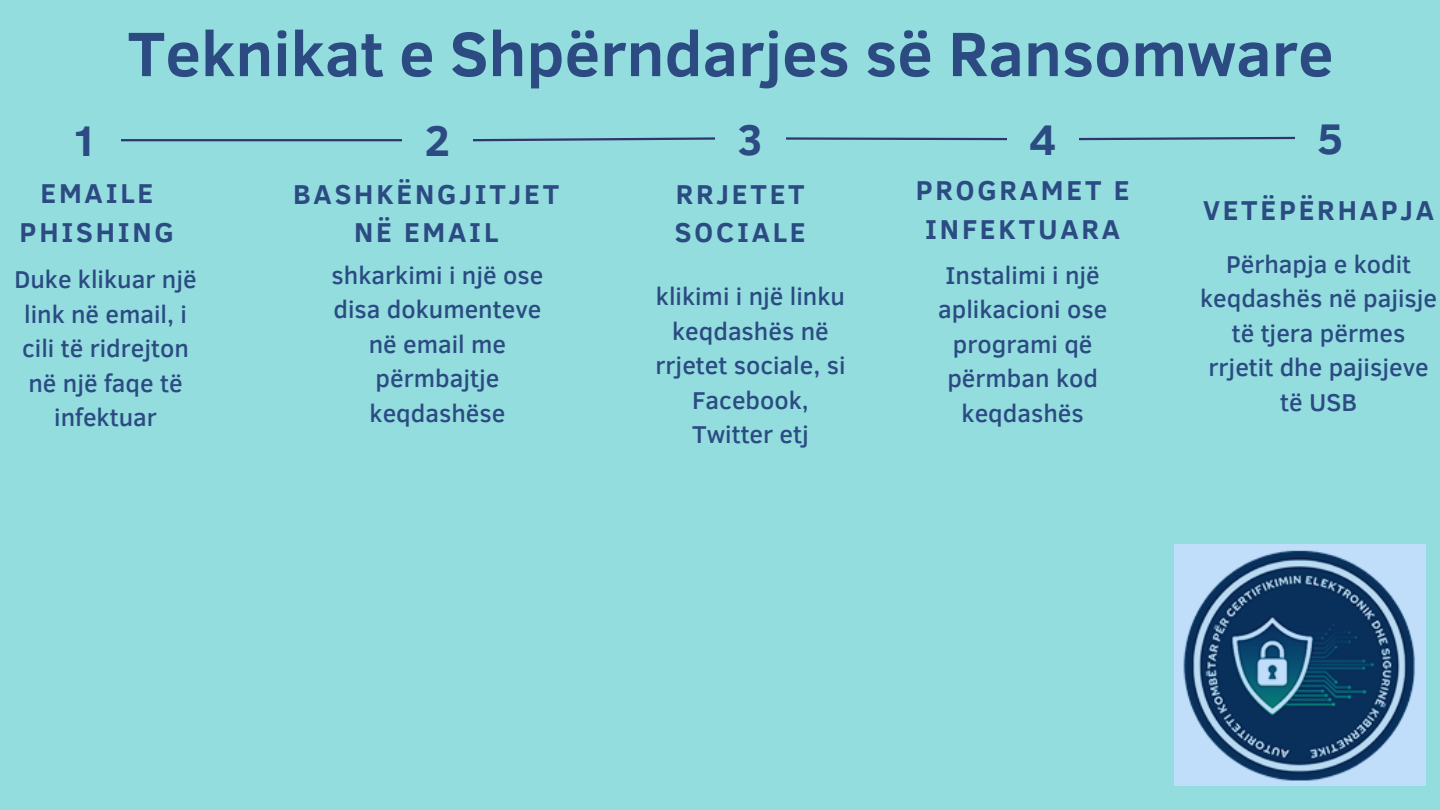
<style>
.page{position:relative;width:1440px;height:810px;background:#94ddde}
.page>*{position:absolute;margin:0;border:0;box-sizing:border-box;transform-origin:0 0}
.t1{font:700 64px "Clear Sans";color:#2b4b82}
.t2{font:700 44px "Clear Sans";color:#2b4b82}
.t3{font:700 28px/38.6px "Clear Sans";letter-spacing:.1em;color:#2b4b82;text-align:center}
.t4{font:500 25px/34.5px "Clear Sans";color:#2b4b82;text-align:center}
</style>
<div class="page">
<hr style="left:120px;top:139px;width:282px;height:2px;background:#31356e">
<svg style="left:473px;top:137px;width:242px;height:5px"></svg>
<svg style="left:786px;top:137px;width:221px;height:4px"></svg>
<svg style="left:1079px;top:136px;width:216px;height:5px"></svg>
<img style="left:1174px;top:544px;width:252px;height:242px">
<p class="t1" style="left:128px;top:7px;width:1208px">Teknikat e Shpërndarjes së Ransomware</p>
<p class="t2" style="left:71px;top:109px;width:29px">1</p>
<p class="t2" style="left:425px;top:109px;width:27px">2</p>
<p class="t3" style="left:20px;top:173px;width:156px;line-height:39px">EMAILE<br>PHISHING</p>
<p class="t4" style="left:15px;top:261px;width:184px">Duke klikuar një link në email, i cili të ridrejton në një faqe të infektuar</p>
<p class="t3" style="left:293px;top:173px;width:268px">BASHKËNGJITJET<br>NË EMAIL</p>
<p class="t4" style="left:332px;top:256px;width:213px">shkarkimi i një ose disa dokumenteve në email me përmbajtje keqdashëse</p>
<p class="t2" style="left:738px;top:107px;width:27px">3</p>
<p class="t2" style="left:1029px;top:108px;width:29px">4</p>
<p class="t2" style="left:1318px;top:107px;width:27px">5</p>
<p class="t3" style="left:675px;top:173px;width:132px;text-align:left">RRJETET<br>SOCIALE</p>
<p class="t4" style="left:656px;top:278px;width:191px">klikimi i një linku keqdashës në rrjetet sociale, si<br>Facebook,<br>Twitter etj</p>
<p class="t3" style="left:916px;top:170px;width:215px">PROGRAMET E<br>INFEKTUARA</p>
<p class="t4" style="left:938px;top:256px;width:171px">Instalimi i një aplikacioni ose programi që përmban kod keqdashës</p>
<p class="t3" style="left:1203px;top:190px;width:233px">VETËPËRHAPJA</p>
<p class="t4" style="left:1200px;top:246px;width:238px">Përhapja e kodit keqdashës në pajisje të tjera përmes rrjetit dhe pajisjeve të USB</p>
</div>
